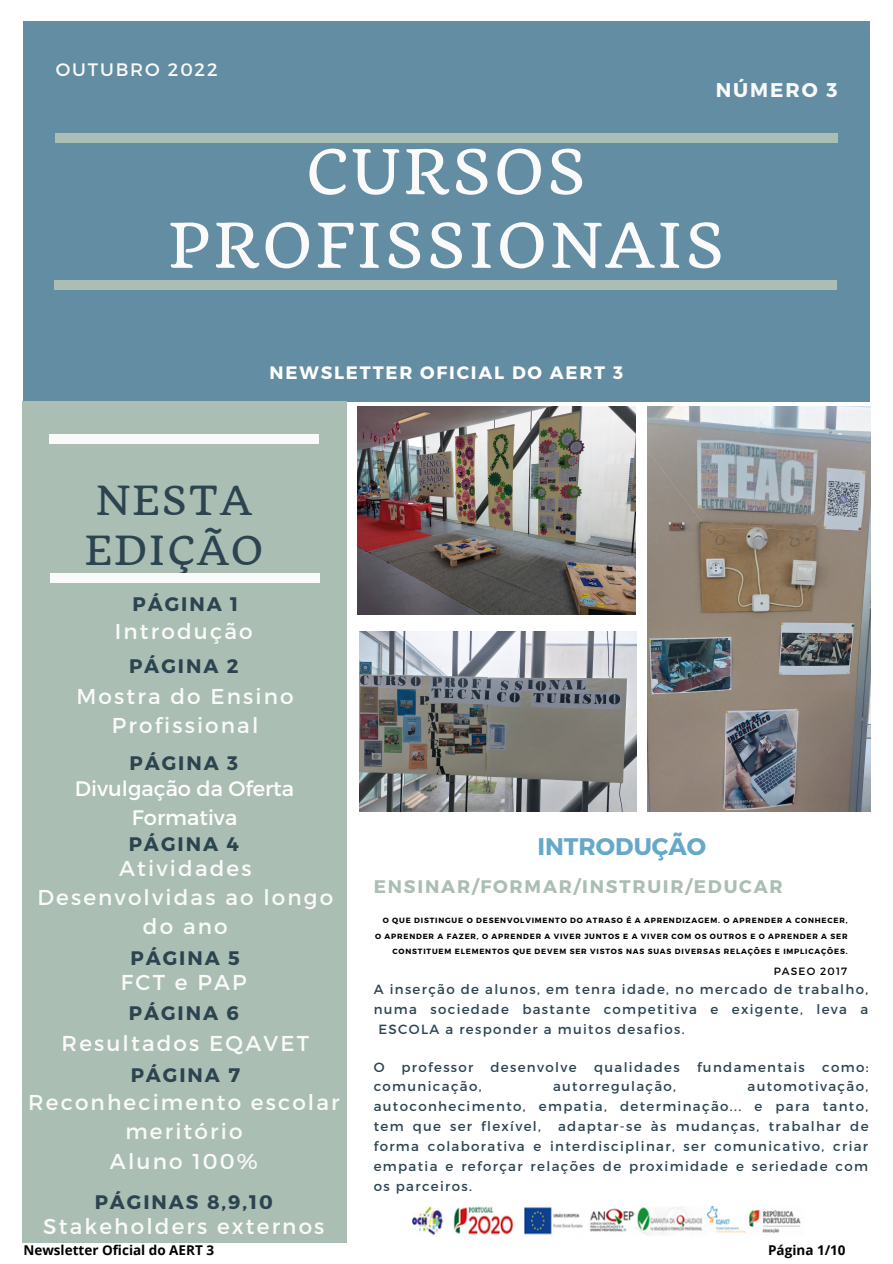
<style>
.page{position:relative;width:893px;height:1264px;background:#fff}
.page>*{position:absolute;margin:0;border:0;box-sizing:border-box;transform-origin:0 0}
.t1{font:60.15px/73.7px "Quando";letter-spacing:.05em;color:#fafafa;text-align:center}
.t2{font:39.15px/49.2px "Quando";letter-spacing:.05em;color:#2c4450}
.t3{font:700 24px "Montserrat";color:#66a8c8}
.t4{font:21.6px "Montserrat";letter-spacing:.1em;color:#fafafa}
.t5{font:21.45px/29.2px "Montserrat";letter-spacing:.1em;color:#fafafa;text-align:center}
.t6{font:21px/29.2px "Montserrat";color:#fff;text-align:center}
.t7{font:700 19.8px "Montserrat";letter-spacing:.1em;color:#fafafa}
.t8{font:700 19.5px "Montserrat";letter-spacing:.1em;color:#2c4450}
.t9{font:700 18.15px "Montserrat";letter-spacing:.1em;color:#aabeb3}
.t10{font:700 18px "Montserrat";letter-spacing:.1em;color:#fff}
.t11{font:18px "Montserrat";letter-spacing:.1em;color:#fafafa}
.t12{font:700 13.5px "Open Sans";color:#000}
.t13{font:13.35px/20px "Montserrat";letter-spacing:.1em;color:#2c4450;text-align:justify}
.t14{font:10.5px "Montserrat";letter-spacing:.11em;color:#000}
.t15{font:700 7.5px/15.8px "Montserrat";letter-spacing:.11em;color:#000;text-align:right}
</style>
<div class="page">
<div style="left:23px;top:21px;width:846px;height:380px;background:#628da2"></div>
<div style="left:23px;top:401px;width:323px;height:841px;background:#aabeb3"></div>
<div style="left:55px;top:133px;width:782px;height:9px;background:#aabeb3"></div>
<div style="left:54px;top:280px;width:782px;height:9px;background:#aabeb3"></div>
<div style="left:49px;top:435px;width:270px;height:9px;background:#fafafa"></div>
<div style="left:50px;top:573px;width:270px;height:9px;background:#fafafa"></div>
<img style="left:413px;top:1206px;width:388px;height:29px">
<img style="left:647px;top:406px;width:223px;height:405px">
<img style="left:359px;top:631px;width:277px;height:180px">
<img style="left:358px;top:406px;width:277px;height:208px">
<h3 class="t11" style="left:56px;top:57px;width:163px">OUTUBRO 2022</h3>
<h3 class="t7" style="left:715px;top:77px;width:123px">NÚMERO 3</h3>
<h1 class="t1" style="left:168px;top:135px;width:558px">CURSOS<br>PROFISSIONAIS</h1>
<h3 class="t10" style="left:269px;top:361px;width:355px">NEWSLETTER OFICIAL DO AERT 3</h3>
<h2 class="t2" style="left:84px;top:476px;width:180px">NESTA<br>EDIÇÃO</h2>
<h3 class="t8" style="left:132px;top:591px;width:107px">PÁGINA 1</h3>
<h3 class="t4" style="left:115px;top:617px;width:139px">Introdução</h3>
<h3 class="t8" style="left:129px;top:653px;width:111px">PÁGINA 2</h3>
<h3 class="t5" style="left:77px;top:680px;width:219px">Mostra do Ensino<br>Profissional</h3>
<h3 class="t8" style="left:129px;top:750px;width:110px">PÁGINA 3</h3>
<h3 class="t6" style="left:75px;top:772px;width:221px">Divulgação da Oferta<br>Formativa</h3>
<h3 class="t8" style="left:129px;top:831px;width:112px">PÁGINA 4</h3>
<h3 class="t3" style="left:537px;top:831px;width:170px">INTRODUÇÃO</h3>
<h3 class="t9" style="left:374px;top:874px;width:410px">ENSINAR/FORMAR/INSTRUIR/EDUCAR</h3>
<h3 class="t5" style="left:37px;top:852px;width:297px">Atividades<br>Desenvolvidas ao longo do ano</h3>
<p class="t15" style="left:375px;top:911px;width:474px">O QUE DISTINGUE O DESENVOLVIMENTO DO ATRASO É A APRENDIZAGEM. O APRENDER A CONHECER,<br>O APRENDER A FAZER, O APRENDER A VIVER JUNTOS E A VIVER COM OS OUTROS E O APRENDER A SER<br>CONSTITUEM ELEMENTOS QUE DEVEM SER VISTOS NAS SUAS DIVERSAS RELAÇÕES E IMPLICAÇÕES.</p>
<p class="t14" style="left:773px;top:964px;width:75px">PASEO 2017</p>
<h3 class="t8" style="left:130px;top:945px;width:111px">PÁGINA 5</h3>
<h3 class="t5" style="left:121px;top:966px;width:127px">FCT e PAP</h3>
<p class="t13" style="left:374px;top:978px;width:496px">A inserção de alunos, em tenra idade, no mercado de trabalho,</p>
<p class="t13" style="left:374px;top:998px;width:496px">numa sociedade bastante competitiva e exigente, leva a</p>
<p class="t13" style="left:378px;top:1018px;width:307px">ESCOLA a responder a muitos desafios.</p>
<p class="t13" style="left:374px;top:1056px;width:12px">O</p>
<p class="t13" style="left:401px;top:1056px;width:73px">professor</p>
<p class="t13" style="left:490px;top:1056px;width:88px">desenvolve</p>
<p class="t13" style="left:594px;top:1056px;width:87px">qualidades</p>
<p class="t13" style="left:697px;top:1056px;width:109px">fundamentais</p>
<p class="t13" style="left:822px;top:1056px;width:48px">como:</p>
<p class="t13" style="left:374px;top:1076px;width:109px">comunicação,</p>
<p class="t13" style="left:553px;top:1076px;width:125px">autorregulação,</p>
<h3 class="t8" style="left:129px;top:1000px;width:112px">PÁGINA 6</h3>
<h3 class="t5" style="left:62px;top:1027px;width:249px">Resultados EQAVET</h3>
<h3 class="t8" style="left:131px;top:1062px;width:111px">PÁGINA 7</h3>
<h3 class="t5" style="left:28px;top:1086px;width:313px">Reconhecimento escolar meritório<br>Aluno 100%</h3>
<p class="t13" style="left:374px;top:1076px;width:496px;text-indent:374px">automotivação, autoconhecimento, empatia, determinação... e para tanto, tem que ser flexível,</p>
<p class="t13" style="left:374px;top:1115px;width:496px;text-indent:184px">adaptar-se às mudanças, trabalhar de forma colaborativa e interdisciplinar, ser comunicativo, criar empatia e reforçar relações de proximidade e seriedade com os parceiros.</p>
<h3 class="t8" style="left:95px;top:1189px;width:180px">PÁGINAS 8,9,10</h3>
<h3 class="t5" style="left:43px;top:1210px;width:283px">Stakeholders externos</h3>
<p class="t12" style="left:23px;top:1240px;width:192px">Newsletter Oficial do AERT 3</p>
<p class="t12" style="left:768px;top:1240px;width:79px">Página 1/10</p>
</div>
